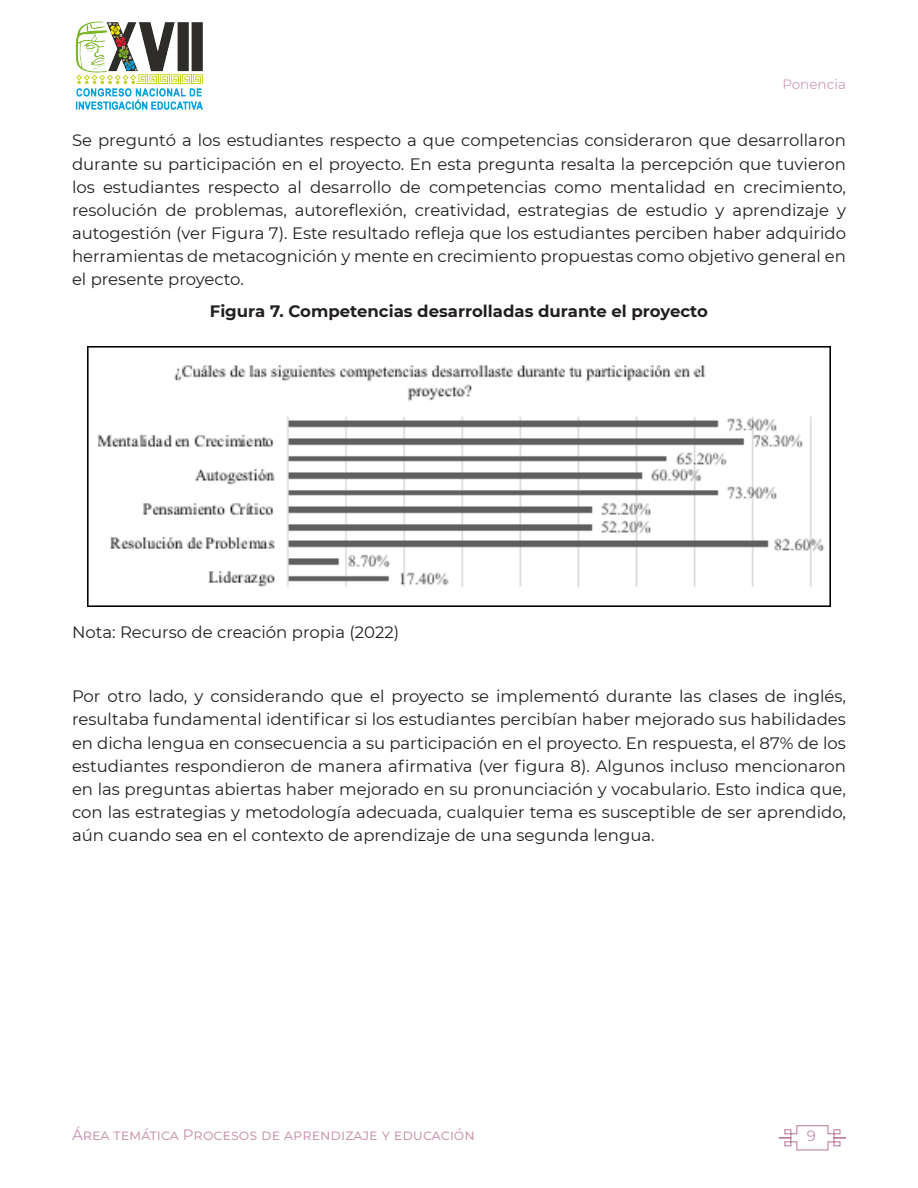
<style>
.page{position:relative;width:918px;height:1188px;background:#fff}
.page>*{position:absolute;margin:0;border:0;box-sizing:border-box;transform-origin:0 0}
.body{font:16.5px/23.1px "Montserrat";color:#231f20;text-align:justify}
.body-2{font:700 16.5px "Montserrat";color:#231f20}
.t1{font:15px "Montserrat";color:#c691ad}
.t2{font:13.5px "Montserrat";color:#cd9fb8}
</style>
<div class="page">
<svg style="left:778px;top:1125px;width:68px;height:26px"></svg>
<img style="left:75px;top:21px;width:128px;height:89px">
<img style="left:87px;top:347px;width:744px;height:259px">
<p class="t2" style="left:782px;top:75px;width:65px">Ponencia</p>
<p class="body" style="left:72px;top:128px;width:776px">Se preguntó a los estudiantes respecto a que competencias consideraron que desarrollaron durante su participación en el proyecto. En esta pregunta resalta la percepción que tuvieron los estudiantes respecto al desarrollo de competencias como mentalidad en crecimiento, resolución de problemas, autoreflexión, creatividad, estrategias de estudio y aprendizaje y autogestión (ver Figura 7). Este resultado refleja que los estudiantes perciben haber adquirido herramientas de metacognición y mente en crecimiento propuestas como objetivo general en el presente proyecto.</p>
<p class="body-2" style="left:210px;top:299px;width:500px">Figura 7. Competencias desarrolladas durante el proyecto</p>
<p class="body" style="left:72px;top:620px;width:329px">Nota: Recurso de creación propia (2022)</p>
<p class="body" style="left:72px;top:684px;width:776px">Por otro lado, y considerando que el proyecto se implementó durante las clases de inglés, resultaba fundamental identificar si los estudiantes percibían haber mejorado sus habilidades en dicha lengua en consecuencia a su participación en el proyecto. En respuesta, el 87% de los estudiantes respondieron de manera afirmativa (ver figura 8). Algunos incluso mencionaron en las preguntas abiertas haber mejorado en su pronunciación y vocabulario. Esto indica que, con las estrategias y metodología adecuada, cualquier tema es susceptible de ser aprendido, aún cuando sea en el contexto de aprendizaje de una segunda lengua.</p>
<p class="t1" style="left:72px;top:1124px;width:404px">Área temática Procesos de aprendizaje y educación</p>
<p class="t1" style="left:807px;top:1125px;width:11px">9</p>
</div>
